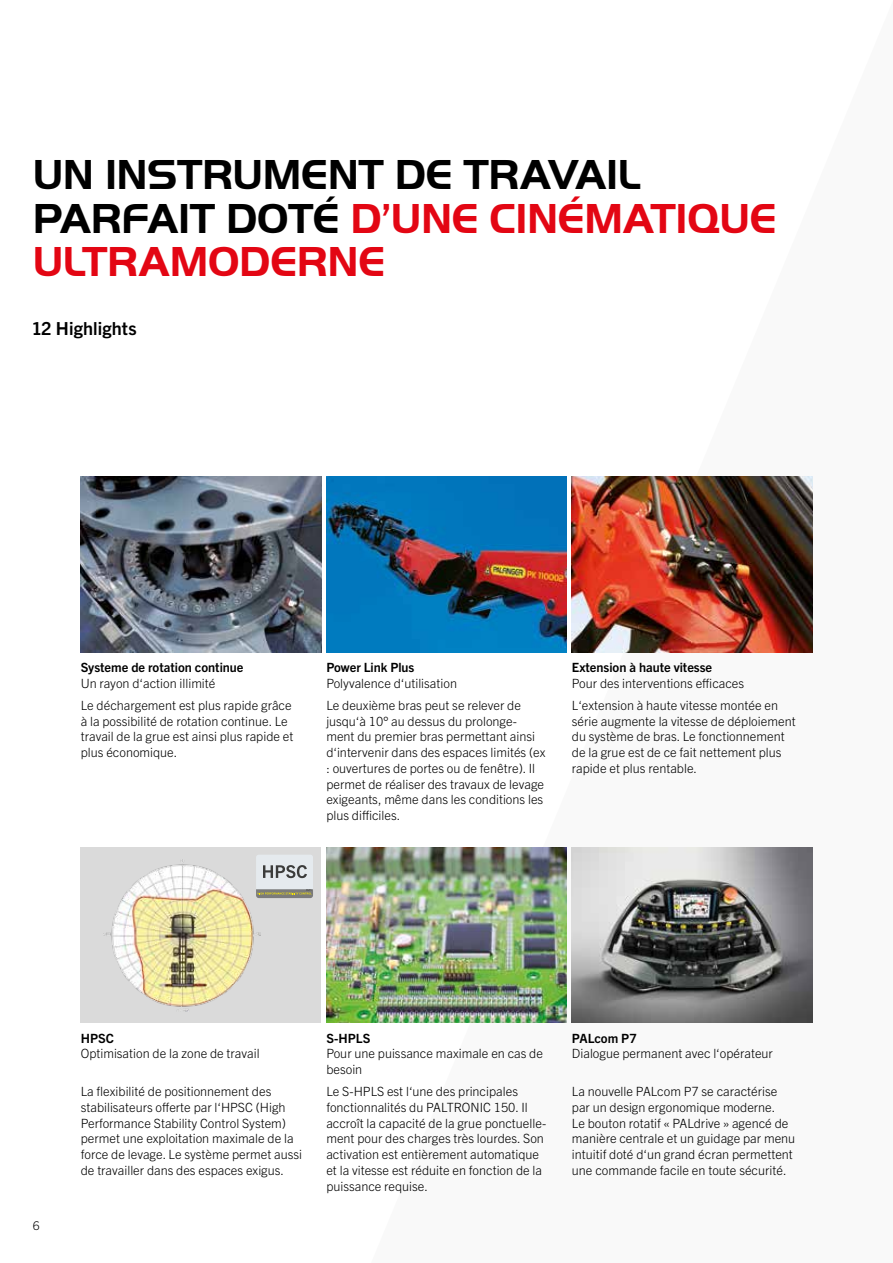
<style>
.page{position:relative;width:893px;height:1263px;background:#fff}
.page>*{position:absolute;margin:0;border:0;box-sizing:border-box;transform-origin:0 0}
.t1{font:700 43.5px/43.5px "Palfinger Handel Gothic";letter-spacing:-.01em;color:#000}
.t2{font:700 18px "Trade Gothic Next LT Pro";letter-spacing:.01em;color:#000}
.t3{font:300 12.75px/15.8px "Trade Gothic Next LT Pro";color:#000}
.t4{font:700 12.75px "Trade Gothic Next LT Pro";color:#000}
.t5{font:300 12px "Trade Gothic Next LT Pro";color:#000}
.s1{color:#e30613}
</style>
<div class="page">
<img style="left:572px;top:477px;width:240px;height:175px">
<img style="left:326px;top:847px;width:241px;height:176px">
<div style="left:81px;top:847px;width:240px;height:176px;background:#dadada"></div>
<img style="left:103px;top:859px;width:157px;height:152px">
<div style="left:256px;top:855px;width:57px;height:43px;background:#e5eaee;border-radius:3px"></div>
<svg style="left:263px;top:865px;width:44px;height:13px"></svg>
<svg style="left:256px;top:889px;width:57px;height:9px"></svg>
<img style="left:572px;top:847px;width:240px;height:176px">
<img style="left:81px;top:477px;width:240px;height:175px">
<img style="left:326px;top:477px;width:241px;height:175px">
<h1 class="t1" style="left:33px;top:154px;width:745px">UN INSTRUMENT DE TRAVAIL<br>PARFAIT DOTÉ <span class="s1">D’UNE CINÉMATIQUE<br>ULTRAMODERNE</span></h1>
<h2 class="t2" style="left:33px;top:316px;width:105px">12 Highlights</h2>
<p class="t4" style="left:81px;top:658px;width:164px">Systeme de rotation continue</p>
<p class="t3" style="left:81px;top:671px;width:212px;line-height:22.2px">Un rayon d‘action illimité<br>Le déchargement est plus rapide grâce</p>
<p class="t3" style="left:81px;top:712px;width:214px">à la possibilité de rotation continue. Le travail de la grue est ainsi plus rapide et plus économique.</p>
<p class="t4" style="left:326px;top:658px;width:90px">Power Link Plus</p>
<p class="t3" style="left:326px;top:671px;width:196px;line-height:22.2px">Polyvalence d‘utilisation<br>Le deuxième bras peut se relever de</p>
<p class="t3" style="left:326px;top:712px;width:221px">jusqu‘à 10° au dessus du prolonge&shy;ment du premier bras permettant ainsi d‘intervenir dans des espaces limités (ex : ouvertures de portes ou de fenêtre). Il permet de réaliser des travaux de levage exigeants, même dans les conditions les plus difficiles.</p>
<p class="t4" style="left:572px;top:658px;width:142px">Extension à haute vitesse</p>
<p class="t3" style="left:572px;top:671px;width:208px;line-height:22.2px">Pour des interventions efficaces<br>L‘extension à haute vitesse montée en</p>
<p class="t3" style="left:572px;top:712px;width:225px">série augmente la vitesse de déploiement du système de bras. Le fonctionnement de la grue est de ce fait nettement plus rapide et plus rentable.</p>
<p class="t5" style="left:33px;top:1217px;width:8px">6</p>
<p class="t4" style="left:81px;top:1029px;width:35px">HPSC</p>
<p class="t3" style="left:81px;top:1045px;width:180px">Optimisation de la zone de travail</p>
<p class="t3" style="left:81px;top:1083px;width:223px">La flexibilité de positionnement des stabilisateurs offerte par l‘HPSC (High Performance Stability Control System) permet une exploitation maximale de la force de levage. Le système permet aussi de travailler dans des espaces exigus.</p>
<p class="t4" style="left:326px;top:1029px;width:46px">S-HPLS</p>
<p class="t3" style="left:326px;top:1045px;width:218px">Pour une puissance maximale en cas de besoin</p>
<p class="t3" style="left:326px;top:1083px;width:221px">Le S-HPLS est l‘une des principales fonctionnalités du PALTRONIC 150. Il accroît la capacité de la grue ponctuelle&shy;ment pour des charges très lourdes. Son activation est entièrement automatique et la vitesse est réduite en fonction de la puissance requise.</p>
<p class="t4" style="left:572px;top:1029px;width:66px">PALcom P7</p>
<p class="t3" style="left:572px;top:1045px;width:203px">Dialogue permanent avec l‘opérateur</p>
<p class="t3" style="left:572px;top:1083px;width:225px">La nouvelle PALcom P7 se caractérise par un design ergonomique moderne.<br>Le bouton rotatif « PALdrive » agencé de manière centrale et un guidage par menu intuitif doté d‘un grand écran permettent une commande facile en toute sécurité.</p>
</div>
